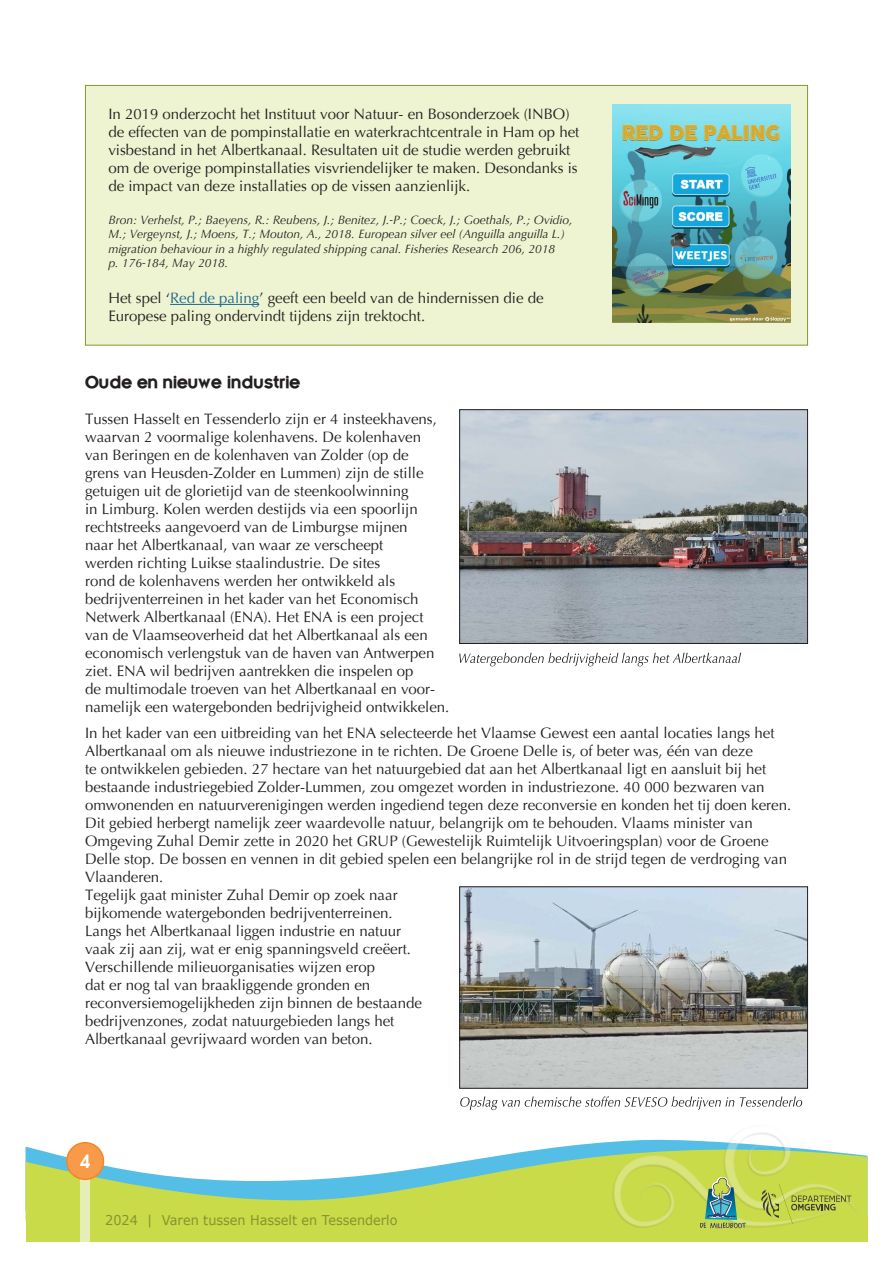
<style>
.page{position:relative;width:893px;height:1263px;background:#fff}
.page>*{position:absolute;margin:0;border:0;box-sizing:border-box;transform-origin:0 0}
.tekst{font:700 18.75px "Kernel SSK";color:#231f20}
.t1{font:600 18px "Trendex SSK";color:#fff}
.tekst-2{font:15px/18px "Optima";color:#231f20}
.t2{font:13.5px "Verdana";color:#85942f;scale:.95 1}
.tekst-3{font:italic 12px/14.4px "Optima";color:#231f20}
.s1{color:#1c6890}
</style>
<div class="page">
<svg style="left:26px;top:1143px;width:841px;height:74px"></svg>
<div style="left:26px;top:1217px;width:841px;height:25px;background:#c9db49"></div>
<img style="left:604px;top:1133px;width:257px;height:96px">
<div style="left:80px;top:1174px;width:10px;height:68px;background:#e6eeb7"></div>
<div style="left:67px;top:1143px;width:37px;height:36px;background:#f79b4a;border-radius:50%"></div>
<div style="left:66px;top:1142px;width:38px;height:38px;border:1px solid #f58522;border-radius:50%"></div>
<svg style="left:700px;top:1177px;width:46px;height:51px"></svg>
<svg style="left:761px;top:1184px;width:90px;height:40px"></svg>
<div style="left:85px;top:85px;width:723px;height:260px;background:#eef4d1;border:1px solid #85942f"></div>
<hr style="left:170px;top:304px;width:89px;height:1px;background:#1c6890">
<img style="left:612px;top:104px;width:179px;height:219px">
<img style="left:461px;top:411px;width:345px;height:231px">
<div style="left:459px;top:409px;width:349px;height:235px;border:1px solid #231f20"></div>
<svg style="left:459px;top:653px;width:282px;height:13px"></svg>
<img style="left:461px;top:888px;width:345px;height:199px">
<div style="left:459px;top:886px;width:349px;height:203px;border:1px solid #231f20"></div>
<svg style="left:460px;top:1096px;width:342px;height:14px"></svg>
<p class="tekst-2" style="left:108px;top:105px;width:472px">In 2019 onderzocht het Instituut voor Natuur- en Bosonderzoek (INBO) de effecten van de pompinstallatie en waterkrachtcentrale in Ham op het visbestand in het Albertkanaal. Resultaten uit de studie werden gebruikt om de overige pompinstallaties visvriendelijker te maken. Desondanks is de impact van deze installaties op de vissen aanzienlijk.</p>
<p class="tekst-3" style="left:108px;top:213px;width:465px">Bron: Verhelst, P.; Baeyens, R.: Reubens, J.; Benitez, J.-P.; Coeck, J.; Goethals, P.; Ovidio, M.; Vergeynst, J.; Moens, T.; Mouton, A., 2018. European silver eel (Anguilla anguilla L.) migration behaviour in a highly regulated shipping canal. Fisheries Research 206, 2018<br>p. 176-184, May 2018.</p>
<p class="tekst-2" style="left:108px;top:289px;width:437px">Het spel ‘<span class="s1">Red de paling</span>’ geeft een beeld van de hindernissen die de<br>Europese paling ondervindt tijdens zijn trektocht.</p>
<p class="tekst" style="left:85px;top:372px;width:217px">Oude en nieuwe industrie</p>
<p class="tekst-2" style="left:85px;top:410px;width:366px">Tussen Hasselt en Tessenderlo zijn er 4 insteekhavens, waarvan 2 voormalige kolenhavens. De kolenhaven<br>van Beringen en de kolenhaven van Zolder (op de<br>grens van Heusden-Zolder en Lummen) zijn de stille getuigen uit de glorietijd van de steenkoolwinning<br>in Limburg. Kolen werden destijds via een spoorlijn rechtstreeks aangevoerd van de Limburgse mijnen<br>naar het Albertkanaal, van waar ze verscheept<br>werden richting Luikse staalindustrie. De sites<br>rond de kolenhavens werden her ontwikkeld als bedrijventerreinen in het kader van het Economisch Netwerk Albertkanaal (ENA). Het ENA is een project van de Vlaamseoverheid dat het Albertkanaal als een economisch verlengstuk van de haven van Antwerpen ziet. ENA wil bedrijven aantrekken die inspelen op<br>de multimodale troeven van het Albertkanaal en voor&shy;namelijk een watergebonden bedrijvigheid ontwikkelen.</p>
<p class="tekst-2" style="left:85px;top:724px;width:708px">In het kader van een uitbreiding van het ENA selecteerde het Vlaamse Gewest een aantal locaties langs het Albertkanaal om als nieuwe industriezone in te richten. De Groene Delle is, of beter was, één van deze<br>te ontwikkelen gebieden. 27 hectare van het natuurgebied dat aan het Albertkanaal ligt en aansluit bij het bestaande industriegebied Zolder-Lummen, zou omgezet worden in industriezone. 40 000 bezwaren van omwonenden en natuurverenigingen werden ingediend tegen deze reconversie en konden het tij doen keren.<br>Dit gebied herbergt namelijk zeer waardevolle natuur, belangrijk om te behouden. Vlaams minister van Omgeving Zuhal Demir zette in 2020 het GRUP (Gewestelijk Ruimtelijk Uitvoeringsplan) voor de Groene Delle stop. De bossen en vennen in dit gebied spelen een belangrijke rol in de strijd tegen de verdroging van Vlaanderen.</p>
<p class="tekst-2" style="left:85px;top:886px;width:338px">Tegelijk gaat minister Zuhal Demir op zoek naar bijkomende watergebonden bedrijventerreinen.<br>Langs het Albertkanaal liggen industrie en natuur vaak zij aan zij, wat er enig spanningsveld creëert.<br>Verschillende milieuorganisaties wijzen erop<br>dat er nog tal van braakliggende gronden en reconversiemogelijkheden zijn binnen de bestaande bedrijvenzones, zodat natuurgebieden langs het Albertkanaal gevrijwaard worden van beton.</p>
<p class="t1" style="left:80px;top:1150px;width:12px">4</p>
<p class="t2" style="left:105px;top:1211px;width:309px">2024 | Varen tussen Hasselt en Tessenderlo</p>
</div>
